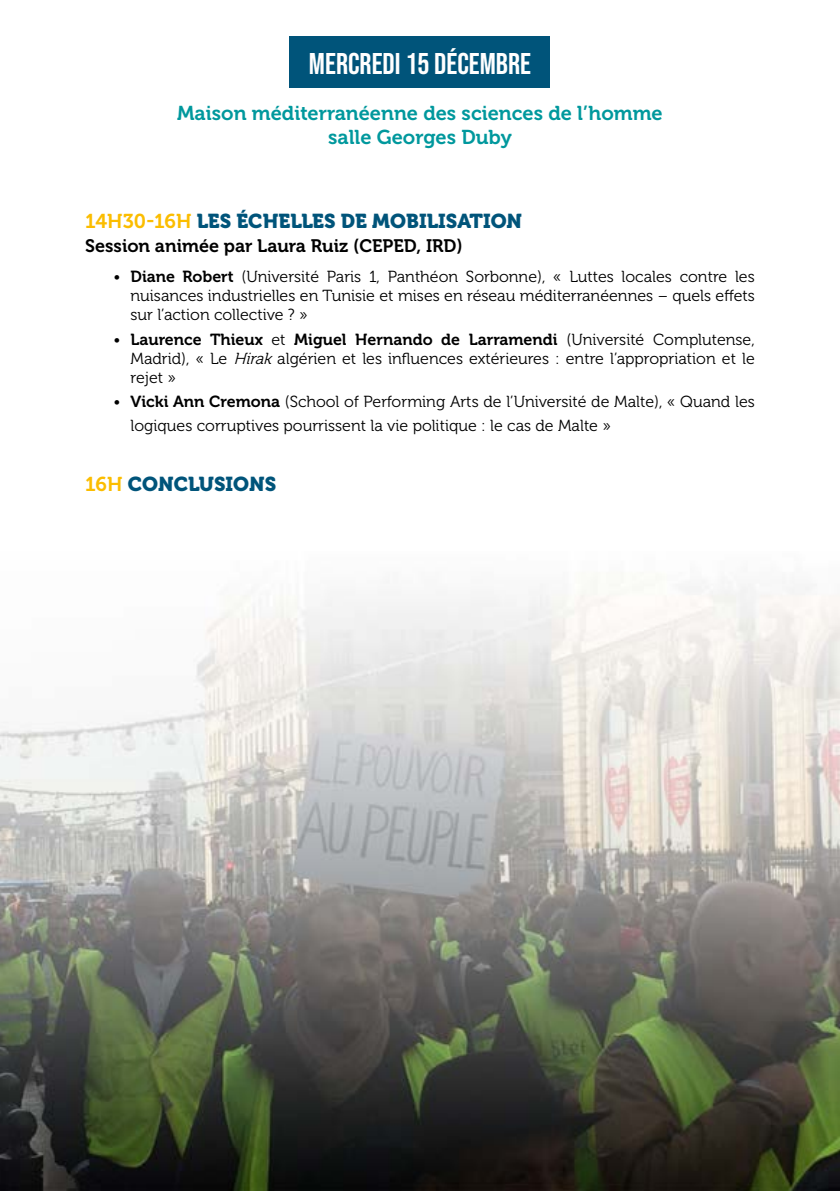
<style>
.page{position:relative;width:840px;height:1191px;background:#fff}
.page>*{position:absolute;margin:0;border:0;box-sizing:border-box;transform-origin:0 0}
.t1{font:30px "Bebas Neue";color:#fff}
.t2{font:20px/24px "Museo 700";color:#00989d;text-align:center}
.t3{font:20px "Museo 900";color:#00547a}
.t4{font:18px "Museo 700";color:#000}
.t5{font:16px/19px "Museo 300";color:#000}
.t6{font:16px "Museo 700";color:#000}
.s1{font-family:"Museo 700";color:#fbbd00}
.s2{font-family:"Museo 700"}
.s3{font-family:"Museo 300"}
.s4{font-style:italic}
</style>
<div class="page">
<div style="left:290px;top:37px;width:259px;height:51px;background:#00547a"></div>
<img style="left:0;top:573px;width:839px;height:618px">
<h1 class="t1" style="left:309px;top:46px;width:223px">MERCREDI 15 DÉCEMBRE</h1>
<p class="t2" style="left:177px;top:102px;width:487px">Maison méditerranéenne des sciences de l’homme salle Georges Duby</p>
<p class="t3" style="left:85px;top:209px;width:438px"><span class="s1">14H30-16H</span> LES ÉCHELLES DE MOBILISATION</p>
<p class="t4" style="left:85px;top:235px;width:379px">Session animée par Laura Ruiz (CEPED, IRD)</p>
<p class="t5" style="left:130px;top:267px;width:625px;text-align:justify;text-indent:-17px">• <span class="s2">Diane Robert</span> (Université Paris 1, Panthéon Sorbonne), « Luttes locales contre les nuisances industrielles en Tunisie et mises en réseau méditerranéennes – quels effets sur l’action collective ? »</p>
<p class="t6" style="left:113px;top:330px;width:642px"><span class="s3">•</span> Laurence Thieux <span class="s3">et</span> Miguel Hernando de Larramendi <span class="s3">(Université Complutense,</span></p>
<p class="t5" style="left:130px;top:349px;width:625px">Madrid), « Le <span class="s4">Hirak</span> algérien et les influences extérieures : entre l’appropriation et le rejet »</p>
<p class="t5" style="left:130px;top:390px;width:625px;line-height:24px;text-indent:-17px">• <span class="s2">Vicki Ann Cremona</span> (School of Performing Arts de l’Université de Malte), « Quand les logiques corruptives pourrissent la vie politique : le cas de Malte »</p>
<p class="t3" style="left:85px;top:473px;width:192px"><span class="s1">16H</span> CONCLUSIONS</p>
</div>
